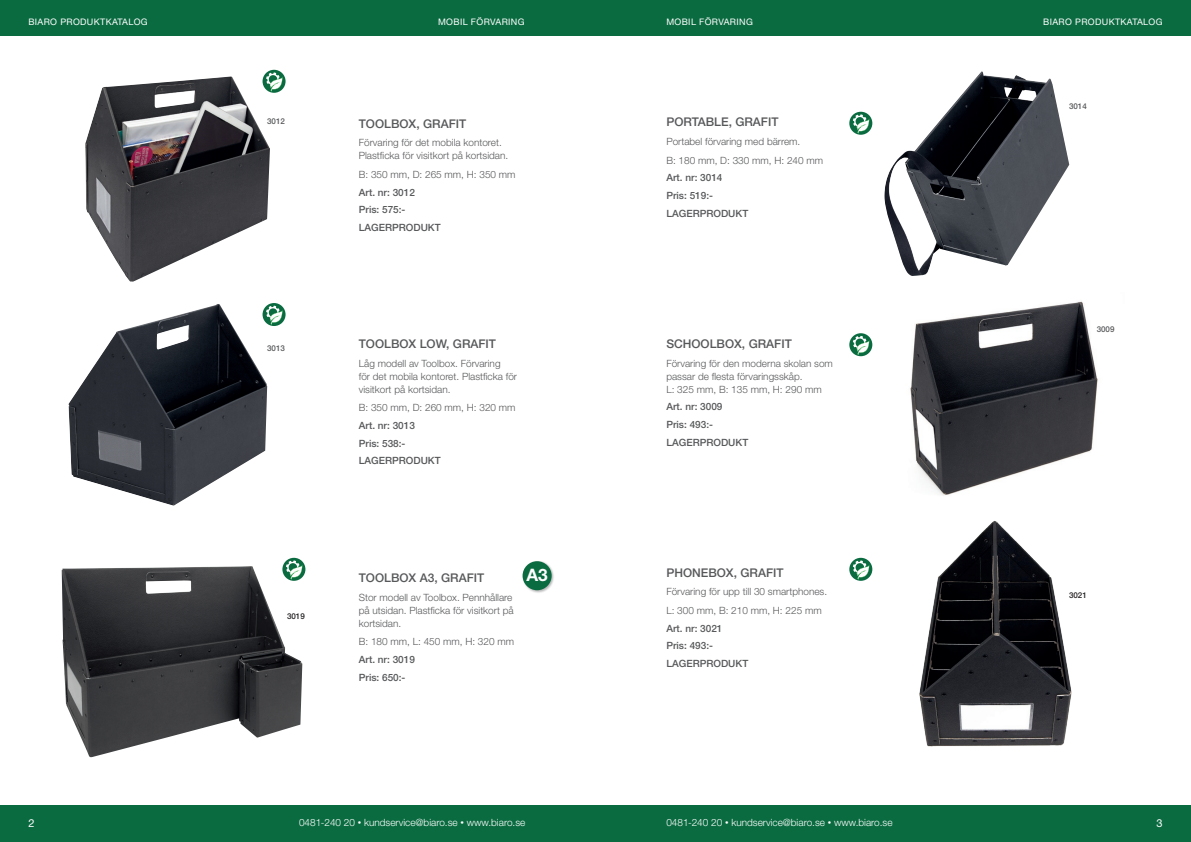
<style>
.page{position:relative;width:1191px;height:842px;background:#fff}
.page>*{position:absolute;margin:0;border:0;box-sizing:border-box;transform-origin:0 0}
.t1{font:700 17.2px "Helvetica Neue";color:#fff}
.t2{font:500 12px "Helvetica Neue";color:#57585a}
.t3{font:11px "Helvetica Neue";color:#fff}
.t4{font:300 10px/13px "Helvetica Neue";color:#57585a}
.t5{font:500 10px/17.7px "Helvetica Neue";color:#57585a}
.t6{font:300 10px "Helvetica Neue";color:#fff}
.t7{font:9px "Helvetica Neue";letter-spacing:.04em;color:#fff}
.t8{font:500 8px "Helvetica Neue";color:#57585a}
.t9{font:500 8px "Helvetica Neue";color:#231f20}
.s1{font-size:7px}
</style>
<div class="page">
<div style="left:595px;top:0;width:596px;height:36px;background:#0a6b40"></div>
<img style="left:910px;top:301px;width:188px;height:188px">
<div style="left:0;top:805px;width:595px;height:37px;background:#0a6b40"></div>
<div style="left:0;top:0;width:595px;height:36px;background:#0a6b40"></div>
<div style="left:595px;top:805px;width:596px;height:37px;background:#0a6b40"></div>
<div style="left:522px;top:561px;width:33px;height:32px;background:#231f20;opacity:.33"></div>
<div style="left:522px;top:561px;width:29px;height:29px;background:#0a6b40;border-radius:50%"></div>
<img style="left:85px;top:76px;width:185px;height:206px">
<img style="left:884px;top:71px;width:185px;height:205px">
<img style="left:68px;top:304px;width:199px;height:202px">
<img style="left:62px;top:566px;width:240px;height:191px">
<img style="left:854px;top:489px;width:218px;height:258px">
<svg style="left:262px;top:70px;width:23px;height:23px"></svg>
<svg style="left:266px;top:72px;width:16px;height:20px"></svg>
<svg style="left:262px;top:303px;width:23px;height:23px"></svg>
<svg style="left:266px;top:306px;width:16px;height:19px"></svg>
<svg style="left:282px;top:558px;width:23px;height:23px"></svg>
<svg style="left:286px;top:560px;width:16px;height:20px"></svg>
<svg style="left:849px;top:112px;width:23px;height:23px"></svg>
<svg style="left:853px;top:114px;width:16px;height:20px"></svg>
<svg style="left:849px;top:333px;width:23px;height:23px"></svg>
<svg style="left:853px;top:336px;width:16px;height:19px"></svg>
<svg style="left:849px;top:558px;width:23px;height:23px"></svg>
<svg style="left:853px;top:560px;width:16px;height:20px"></svg>
<p class="t7" style="left:28px;top:16px;width:121px">BIARO PRODUKTKATALOG</p>
<p class="t3" style="left:28px;top:816px;width:8px">2</p>
<p class="t8" style="left:267px;top:117px;width:19px">3012</p>
<p class="t8" style="left:267px;top:343px;width:19px">3013</p>
<p class="t9" style="left:287px;top:611px;width:19px">3019</p>
<p class="t7" style="left:438px;top:16px;width:88px">MOBIL FÖRVARING</p>
<p class="t2" style="left:359px;top:116px;width:109px">TOOLBOX, GRAFIT</p>
<p class="t4" style="left:359px;top:136px;width:151px">Förvaring för det mobila kontoret.<br>Plastficka för visitkort på kortsidan.</p>
<p class="t4" style="left:359px;top:168px;width:158px">B: 350 mm, D: 265 mm, H: 350 mm</p>
<p class="t5" style="left:359px;top:183px;width:83px">Art. nr: 3012<br>Pris: 575:-<br>LAGERPRODUKT</p>
<p class="t2" style="left:359px;top:337px;width:139px">TOOLBOX LOW, GRAFIT</p>
<p class="t4" style="left:359px;top:356px;width:160px">Låg modell av Toolbox. Förvaring<br>för det mobila kontoret. Plastficka för visitkort på kortsidan.</p>
<p class="t4" style="left:359px;top:401px;width:158px">B: 350 mm, D: 260 mm, H: 320 mm</p>
<p class="t5" style="left:359px;top:416px;width:83px">Art. nr: 3013<br>Pris: 538:-<br>LAGERPRODUKT</p>
<p class="t2" style="left:359px;top:571px;width:127px">TOOLBOX A3, GRAFIT</p>
<p class="t4" style="left:359px;top:590px;width:156px">Stor modell av Toolbox. Pennhållare på utsidan. Plastficka för visitkort på kortsidan.</p>
<p class="t4" style="left:359px;top:635px;width:157px">B: 180 mm, L: 450 mm, H: 320 mm</p>
<p class="t5" style="left:359px;top:651px;width:58px">Art. nr: 3019<br>Pris: 650:-</p>
<h1 class="t1" style="left:526px;top:565px;width:23px">A3</h1>
<p class="t7" style="left:666px;top:16px;width:88px">MOBIL FÖRVARING</p>
<p class="t7" style="left:1043px;top:16px;width:121px">BIARO PRODUKTKATALOG</p>
<p class="t2" style="left:666px;top:115px;width:114px">PORTABLE, GRAFIT</p>
<p class="t4" style="left:666px;top:132px;width:158px;line-height:18.7px">Portabel förvaring med bärrem.<br>B: 180 mm, D: 330 mm, H: 240 mm</p>
<p class="t5" style="left:666px;top:169px;width:83px">Art. nr: 3014<br>Pris: 519:-<br>LAGERPRODUKT</p>
<p class="t2" style="left:666px;top:337px;width:127px">SCHOOLBOX, GRAFIT</p>
<p class="t4" style="left:666px;top:356px;width:168px">Förvaring för den moderna skolan som passar de flesta förvaringsskåp.<br>L: 325 mm, B: 135 mm, H: 290 mm</p>
<p class="t5" style="left:666px;top:398px;width:83px">Art. nr: 3009<br>Pris: 493:-<br>LAGERPRODUKT</p>
<p class="t2" style="left:666px;top:565px;width:119px">PHONEBOX, GRAFIT</p>
<p class="t4" style="left:666px;top:582px;width:162px;line-height:18.7px">Förvaring för upp till 30 smartphones.<br>L: 300 mm, B: 210 mm, H: 225 mm</p>
<p class="t5" style="left:666px;top:619px;width:83px">Art. nr: 3021<br>Pris: 493:-<br>LAGERPRODUKT</p>
<p class="t8" style="left:1069px;top:102px;width:19px">3014</p>
<p class="t8" style="left:1096px;top:325px;width:19px">3009</p>
<p class="t9" style="left:1069px;top:590px;width:19px">3021</p>
<p class="t6" style="left:299px;top:816px;width:228px">0481-240 20 <span class="s1">•</span> kundservice@biaro.se <span class="s1">•</span> www.biaro.se</p>
<p class="t6" style="left:666px;top:816px;width:228px">0481-240 20 <span class="s1">•</span> kundservice@biaro.se <span class="s1">•</span> www.biaro.se</p>
<p class="t3" style="left:1156px;top:816px;width:8px">3</p>
</div>
